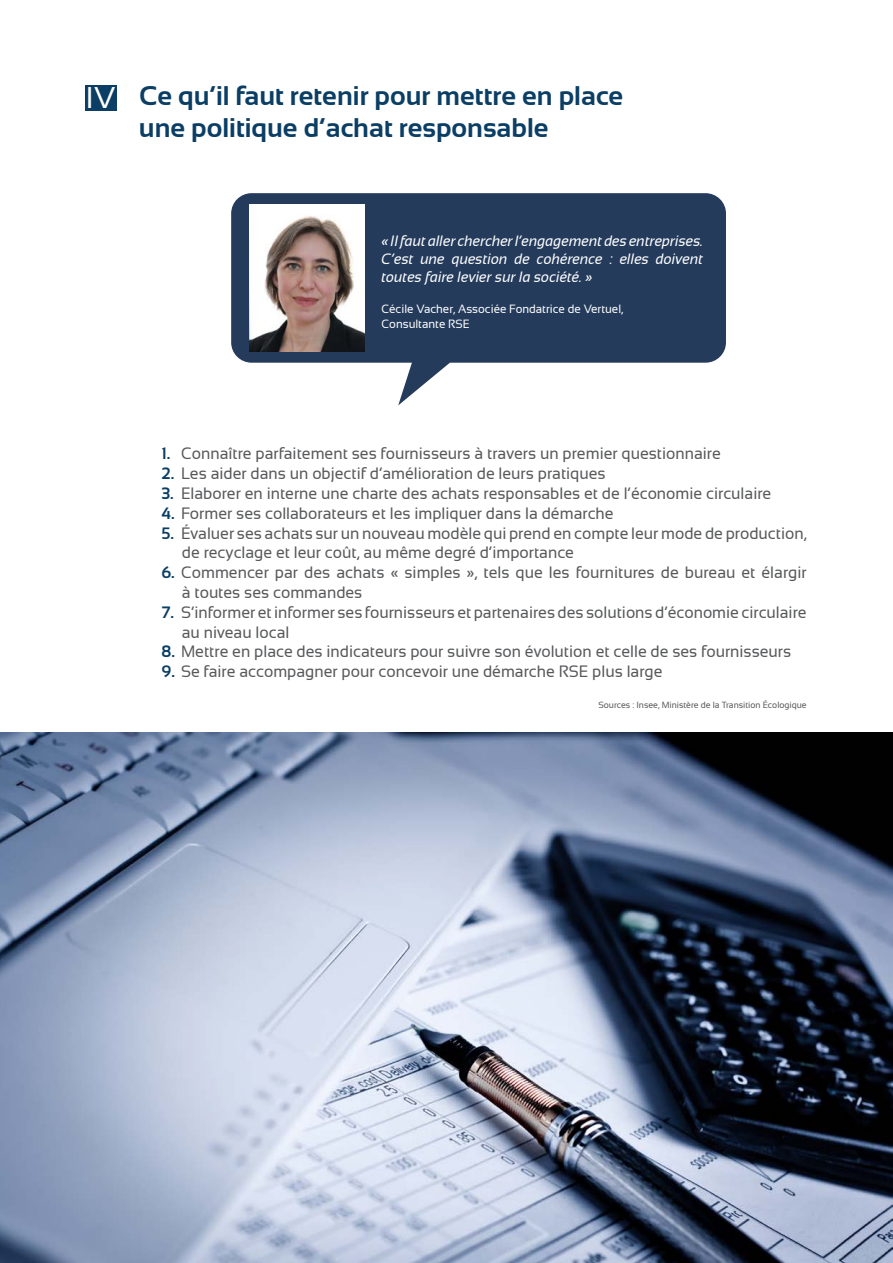
<style>
.page{position:relative;width:893px;height:1263px;background:#fff}
.page>*{position:absolute;margin:0;border:0;box-sizing:border-box;transform-origin:0 0}
.t1{font:30px "Sansation";color:#fff}
.t2{font:700 27px/32.4px "Sansation";color:#0b3e65}
.t3{font:16.5px/19.8px "Sansation";color:#57585a;scale:.96 1}
.t4{font:italic 15px/18px "Sansation";color:#fff;text-align:justify;scale:.95 1}
.t5{font:12px/14.4px "Sansation";color:#fff;scale:.96 1}
.t6{font:9px "Sansation";color:#57585a;scale:.96 1}
.s1{font-weight:700;color:#0b3e65}
</style>
<div class="page">
<img style="left:0;top:732px;width:893px;height:531px">
<div style="left:85px;top:85px;width:31px;height:26px;background:#0b3e65"></div>
<svg style="left:231px;top:193px;width:495px;height:212px;fill:#243b5c"></svg>
<img style="left:250px;top:205px;width:114px;height:147px">
<h1 class="t1" style="left:86px;top:81px;width:31px">IV</h1>
<h2 class="t2" style="left:139px;top:79px;width:486px">Ce qu’il faut retenir pour mettre en place une politique d’achat responsable</h2>
<p class="t4" style="left:381px;top:232px;width:340px">« Il faut aller chercher l’engagement des entreprises.<br>C’est une question de cohérence : elles doivent toutes faire levier sur la société. »</p>
<p class="t5" style="left:381px;top:302px;width:253px">Cécile Vacher, Associée Fondatrice de Vertuel,<br>Consultante RSE</p>
<p class="t3" style="left:162px;top:444px;width:584px"><span class="s1">1.</span> Connaître parfaitement ses fournisseurs à travers un premier questionnaire</p>
<p class="t3" style="left:162px;top:463px;width:464px"><span class="s1">2.</span> Les aider dans un objectif d’amélioration de leurs pratiques</p>
<p class="t3" style="left:162px;top:483px;width:637px"><span class="s1">3.</span> Elaborer en interne une charte des achats responsables et de l’économie circulaire</p>
<p class="t3" style="left:162px;top:503px;width:472px"><span class="s1">4.</span> Former ses collaborateurs et les impliquer dans la démarche</p>
<p class="t3" style="left:182px;top:523px;width:652px;text-indent:-20px"><span class="s1">5.</span> Évaluer ses achats sur un nouveau modèle qui prend en compte leur mode de production, de recyclage et leur coût, au même degré d’importance</p>
<p class="t3" style="left:182px;top:562px;width:652px;text-indent:-20px"><span class="s1">6.</span> Commencer par des achats « simples », tels que les fournitures de bureau et élargir à toutes ses commandes</p>
<p class="t3" style="left:182px;top:602px;width:652px;text-indent:-20px"><span class="s1">7.</span> S’informer et informer ses fournisseurs et partenaires des solutions d’économie circulaire au niveau local</p>
<p class="t3" style="left:162px;top:642px;width:657px"><span class="s1">8.</span> Mettre en place des indicateurs pour suivre son évolution et celle de ses fournisseurs</p>
<p class="t3" style="left:162px;top:661px;width:523px"><span class="s1">9.</span> Se faire accompagner pour concevoir une démarche RSE plus large</p>
<p class="t6" style="left:598px;top:700px;width:218px">Sources : Insee, Ministère de la Transition Écologique</p>
</div>
